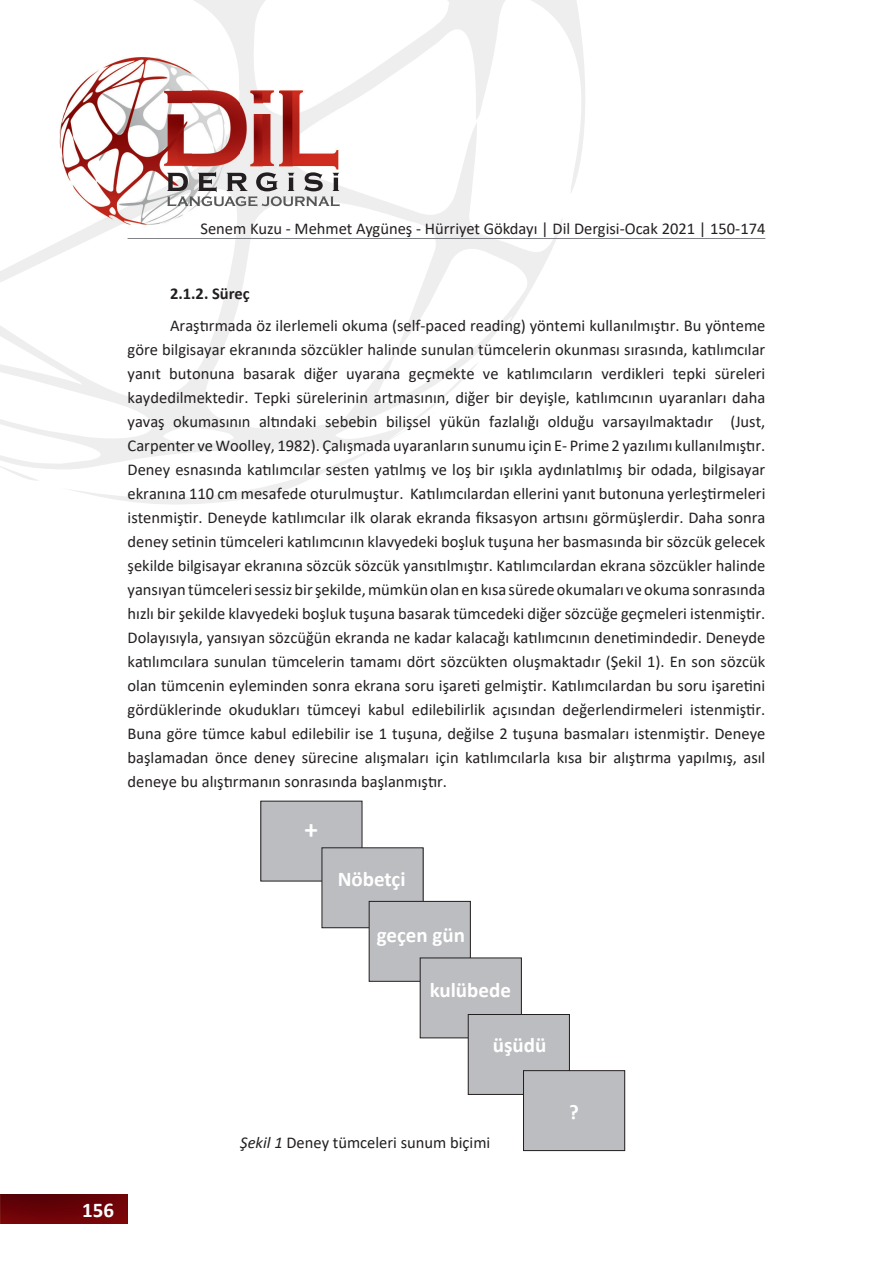
<style>
.page{position:relative;width:893px;height:1263px;background:#fff}
.page>*{position:absolute;margin:0;border:0;box-sizing:border-box;transform-origin:0 0}
.t1{font:700 27px "Calibri";color:#fff}
.t2{font:700 21px "Calibri";color:#fff}
.t3{font:16.5px/24px "Calibri";color:#231f20;text-align:justify}
.t4{font:700 16.5px "Calibri";color:#231f20}
.s1{font-style:italic}
</style>
<div class="page">
<svg style="left:0;top:0;width:585px;height:504px"></svg>
<img style="left:192px;top:58px;width:35px;height:167px">
<img style="left:192px;top:91px;width:146px;height:79px">
<img style="left:279px;top:91px;width:13px;height:75px">
<img style="left:250px;top:114px;width:12px;height:52px">
<svg style="left:250px;top:91px;width:12px;height:13px"></svg>
<img style="left:192px;top:91px;width:47px;height:75px">
<img style="left:60px;top:57px;width:132px;height:168px">
<svg style="left:167px;top:172px;width:173px;height:34px;background:#b3b2b3"></svg>
<hr style="left:128px;top:238px;width:637px;height:1px;background:#808285">
<img style="left:0;top:1194px;width:128px;height:30px">
<div style="left:261px;top:801px;width:101px;height:80px;background:#bcbdc0"></div>
<div style="left:260px;top:801px;width:102px;height:80px;border:1px solid #231f20"></div>
<div style="left:322px;top:848px;width:101px;height:80px;background:#bcbdc0"></div>
<div style="left:322px;top:847px;width:101px;height:81px;border:1px solid #231f20"></div>
<div style="left:369px;top:901px;width:101px;height:80px;background:#bcbdc0"></div>
<div style="left:369px;top:901px;width:102px;height:81px;border:1px solid #231f20"></div>
<div style="left:420px;top:958px;width:101px;height:80px;background:#bcbdc0"></div>
<div style="left:420px;top:957px;width:102px;height:81px;border:1px solid #231f20"></div>
<div style="left:468px;top:1014px;width:101px;height:80px;background:#bcbdc0"></div>
<div style="left:468px;top:1014px;width:102px;height:81px;border:1px solid #231f20"></div>
<div style="left:523px;top:1071px;width:102px;height:79px;background:#bcbdc0"></div>
<div style="left:523px;top:1070px;width:102px;height:81px;border:1px solid #231f20"></div>
<p class="t3" style="left:200px;top:216px;width:566px">Senem Kuzu - Mehmet Aygüneş - Hürriyet Gökdayı | Dil Dergisi-Ocak 2021 | 150-174</p>
<p class="t4" style="left:170px;top:281px;width:81px">2.1.2. Süreç</p>
<p class="t3" style="left:128px;top:313px;width:639px;text-indent:43px">Araştırmada öz ilerlemeli okuma (self-paced reading) yöntemi kullanılmıştır. Bu yönteme göre bilgisayar ekranında sözcükler halinde sunulan tümcelerin okunması sırasında, katılımcılar yanıt butonuna basarak diğer uyarana geçmekte ve katılımcıların verdikleri tepki süreleri kaydedilmektedir. Tepki sürelerinin artmasının, diğer bir deyişle, katılımcının uyaranları daha yavaş okumasının altındaki sebebin bilişsel yükün fazlalığı olduğu varsayılmaktadır (Just, Carpenter ve Woolley, 1982). Çalışmada uyaranların sunumu için E- Prime 2 yazılımı kullanılmıştır.<br>Deney esnasında katılımcılar sesten yatılmış ve loş bir ışıkla aydınlatılmış bir odada, bilgisayar ekranına 110 cm mesafede oturulmuştur. Katılımcılardan ellerini yanıt butonuna yerleştirmeleri istenmiştir. Deneyde katılımcılar ilk olarak ekranda fiksasyon artısını görmüşlerdir. Daha sonra deney setinin tümceleri katılımcının klavyedeki boşluk tuşuna her basmasında bir sözcük gelecek şekilde bilgisayar ekranına sözcük sözcük yansıtılmıştır. Katılımcılardan ekrana sözcükler halinde yansıyan tümceleri sessiz bir şekilde, mümkün olan en kısa sürede okumaları ve okuma sonrasında hızlı bir şekilde klavyedeki boşluk tuşuna basarak tümcedeki diğer sözcüğe geçmeleri istenmiştir.<br>Dolayısıyla, yansıyan sözcüğün ekranda ne kadar kalacağı katılımcının denetimindedir. Deneyde katılımcılara sunulan tümcelerin tamamı dört sözcükten oluşmaktadır (Şekil 1). En son sözcük olan tümcenin eyleminden sonra ekrana soru işareti gelmiştir. Katılımcılardan bu soru işaretini gördüklerinde okudukları tümceyi kabul edilebilirlik açısından değerlendirmeleri istenmiştir.<br>Buna göre tümce kabul edilebilir ise 1 tuşuna, değilse 2 tuşuna basmaları istenmiştir. Deneye başlamadan önce deney sürecine alışmaları için katılımcılarla kısa bir alıştırma yapılmış, asıl deneye bu alıştırmanın sonrasında başlanmıştır.</p>
<h1 class="t1" style="left:305px;top:810px;width:15px">+</h1>
<p class="t2" style="left:338px;top:864px;width:69px">Nöbetçi</p>
<p class="t2" style="left:377px;top:920px;width:90px">geçen gün</p>
<p class="t2" style="left:430px;top:975px;width:83px">kulübede</p>
<p class="t2" style="left:493px;top:1030px;width:55px">üşüdü</p>
<p class="t3" style="left:240px;top:1130px;width:252px"><span class="s1">Şekil 1</span> Deney tümceleri sunum biçimi</p>
<p class="t2" style="left:569px;top:1097px;width:11px">?</p>
<p class="t2" style="left:82px;top:1195px;width:33px">156</p>
</div>
